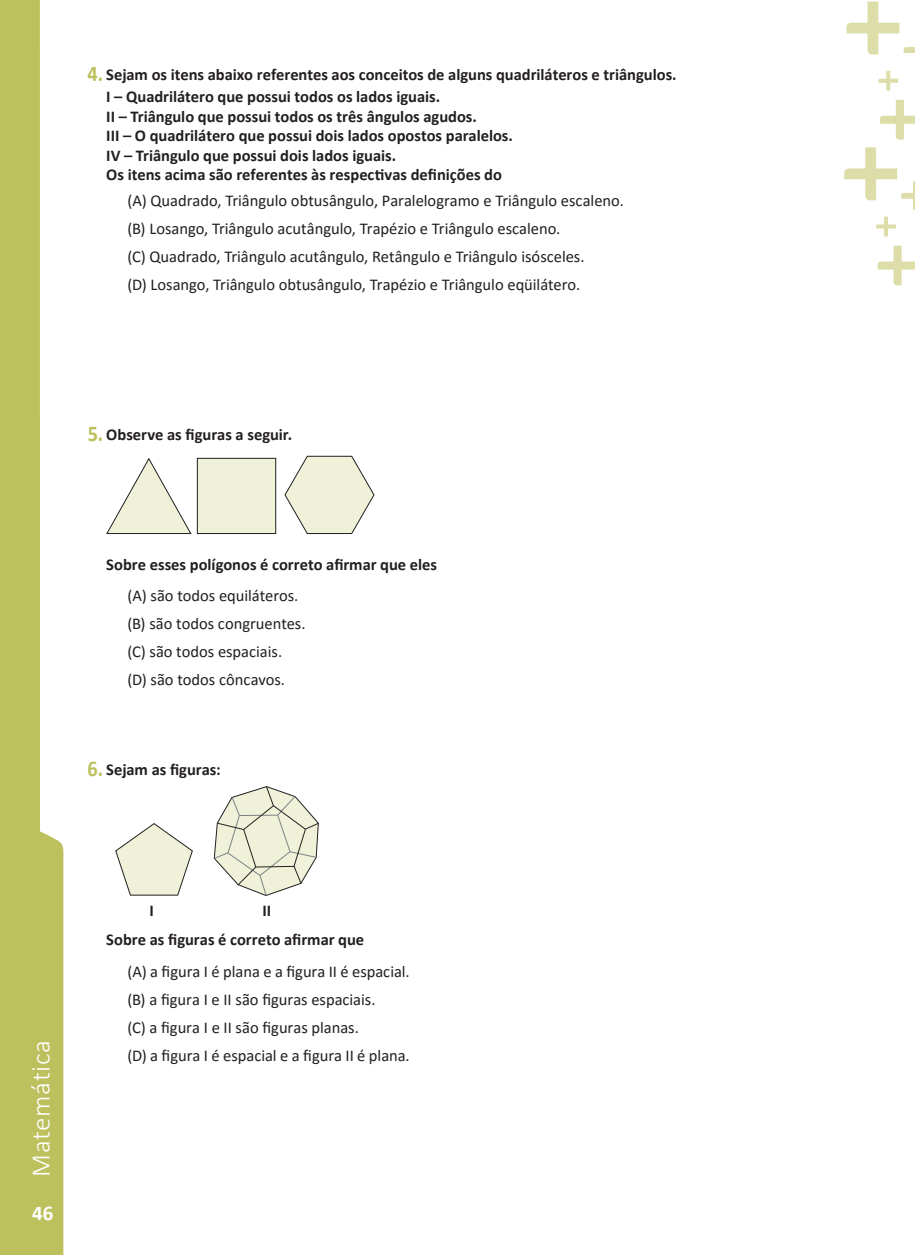
<style>
.page{position:relative;width:915px;height:1255px;background:#fff}
.page>*{position:absolute;margin:0;border:0;box-sizing:border-box;transform-origin:0 0}
.t1{font:300 27px "Calibri";letter-spacing:.025em;color:#fff}
.t2{font:700 22.5px "Calibri";color:#bcc05d;scale:.9 1}
.t3{font:700 21px "Calibri";color:#fff}
.t4{font:16.5px/28px "Calibri";letter-spacing:-.005em;color:#231f20}
.t5{font:700 16.5px/19.5px "Calibri";color:#231f20}
</style>
<div class="page">
<svg style="left:0;top:0;width:63px;height:1254px;fill:#bcc05d"></svg>
<svg style="left:846px;top:2px;width:68px;height:53px"></svg>
<svg style="left:878px;top:71px;width:19px;height:20px"></svg>
<svg style="left:880px;top:100px;width:34px;height:40px"></svg>
<svg style="left:844px;top:147px;width:70px;height:63px"></svg>
<svg style="left:876px;top:216px;width:19px;height:20px"></svg>
<svg style="left:877px;top:246px;width:37px;height:39px"></svg>
<svg style="left:106px;top:457px;width:86px;height:77px"></svg>
<div style="left:197px;top:458px;width:78px;height:75px;background:#eff1d9"></div>
<div style="left:197px;top:458px;width:79px;height:76px;border:1px solid #231f20"></div>
<svg style="left:284px;top:455px;width:91px;height:79px"></svg>
<svg style="left:115px;top:823px;width:78px;height:72px"></svg>
<svg style="left:213px;top:786px;width:106px;height:110px"></svg>
<h2 class="t2" style="left:88px;top:57px;width:19px">4.</h2>
<p class="t5" style="left:106px;top:64px;width:571px;line-height:21.6px">Sejam os itens abaixo referentes aos conceitos de alguns quadriláteros e triângulos.<br>I – Quadrilátero que possui todos os lados iguais.</p>
<p class="t5" style="left:106px;top:106px;width:408px">II – Triângulo que possui todos os três ângulos agudos.<br>III – O quadrilátero que possui dois lados opostos paralelos.<br>IV – Triângulo que possui dois lados iguais.<br>Os itens acima são referentes às respectivas definições do</p>
<p class="t4" style="left:127px;top:186px;width:497px">(A) Quadrado, Triângulo obtusângulo, Paralelogramo e Triângulo escaleno. (B) Losango, Triângulo acutângulo, Trapézio e Triângulo escaleno.<br>(C) Quadrado, Triângulo acutângulo, Retângulo e Triângulo isósceles.<br>(D) Losango, Triângulo obtusângulo, Trapézio e Triângulo eqüilátero.</p>
<h2 class="t2" style="left:88px;top:417px;width:19px">5.</h2>
<p class="t5" style="left:106px;top:424px;width:187px">Observe as figuras a seguir.</p>
<p class="t5" style="left:106px;top:554px;width:332px">Sobre esses polígonos é correto afirmar que eles</p>
<p class="t4" style="left:127px;top:581px;width:179px">(A) são todos equiláteros. (B) são todos congruentes. (C) são todos espaciais.<br>(D) são todos côncavos.</p>
<h2 class="t2" style="left:88px;top:752px;width:19px">6.</h2>
<p class="t5" style="left:106px;top:759px;width:116px">Sejam as figuras:</p>
<h1 class="t1" style="left:24px;top:1176px;width:137px;rotate:-90deg">Matemática</h1>
<p class="t3" style="left:32px;top:1198px;width:23px">46</p>
<p class="t5" style="left:149px;top:900px;width:6px">I</p>
<p class="t5" style="left:262px;top:900px;width:10px">II</p>
<p class="t5" style="left:106px;top:929px;width:259px">Sobre as figuras é correto afirmar que</p>
<p class="t4" style="left:127px;top:956px;width:283px">(A) a figura I é plana e a figura II é espacial. (B) a figura I e II são figuras espaciais.<br>(C) a figura I e II são figuras planas.<br>(D) a figura I é espacial e a figura II é plana.</p>
</div>
